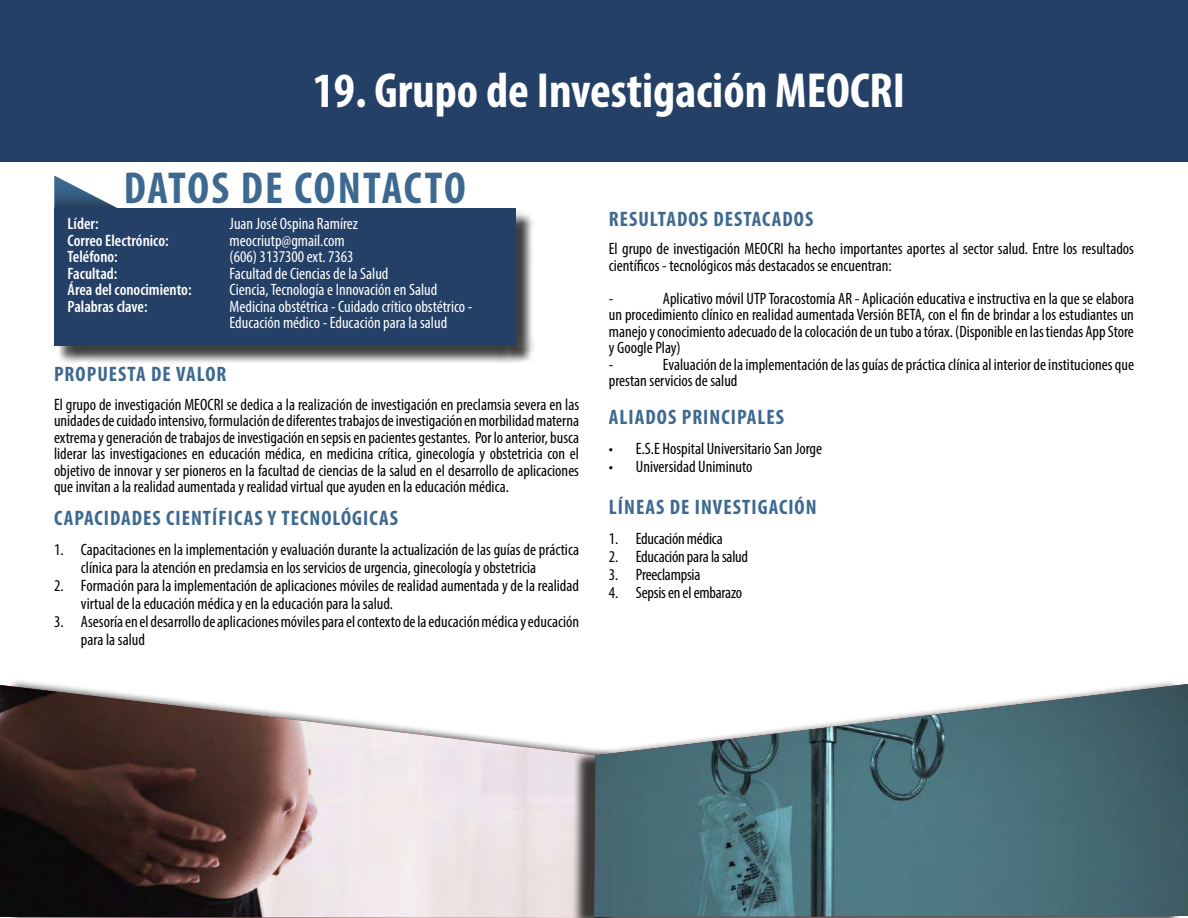
<style>
.page{position:relative;width:1188px;height:918px;background:#fff}
.page>*{position:absolute;margin:0;border:0;box-sizing:border-box;transform-origin:0 0}
.t1{font:700 condensed 49.5px "Myriad Pro";color:#fff}
.t2{font:700 condensed 45px "Myriad Pro";letter-spacing:.035em;color:#3d6991}
.t3{font:700 condensed 21px "Myriad Pro";letter-spacing:.05em;color:#3d6991}
.t4{font:condensed 16.5px/16.5px "Myriad Pro";color:#000}
.t5{font:condensed 16.5px/16.5px "Myriad Pro";color:#fff}
.t6{font:600 condensed 16.5px "Myriad Pro";color:#fff}
</style>
<div class="page">
<div style="left:0;top:0;width:1188px;height:162px;background:#244066"></div>
<svg style="left:54px;top:176px;width:63px;height:32px"></svg>
<div style="left:56px;top:210px;width:479px;height:154px;background:#000;opacity:.75"></div>
<div style="left:54px;top:208px;width:462px;height:138px;background:#244066"></div>
<img style="left:0;top:685px;width:572px;height:233px">
<div style="left:572px;top:680px;width:610px;height:238px;background:#000;opacity:.75"></div>
<img style="left:594px;top:684px;width:594px;height:233px">
<h1 class="t1" style="left:313px;top:60px;width:594px">19. Grupo de Investigación MEOCRI</h1>
<h2 class="t2" style="left:124px;top:160px;width:344px">DATOS DE CONTACTO</h2>
<p class="t6" style="left:68px;top:214px;width:32px">Líder:</p>
<p class="t5" style="left:230px;top:216px;width:130px">Juan José Ospina Ramírez</p>
<p class="t6" style="left:68px;top:230px;width:103px">Correo Electrónico:</p>
<p class="t5" style="left:230px;top:232px;width:117px">meocriutp@gmail.com</p>
<p class="t6" style="left:68px;top:247px;width:52px">Teléfono:</p>
<p class="t5" style="left:230px;top:249px;width:125px">(606) 3137300 ext. 7363</p>
<p class="t6" style="left:68px;top:263px;width:51px">Facultad:</p>
<p class="t5" style="left:230px;top:265px;width:160px">Facultad de Ciencias de la Salud</p>
<p class="t6" style="left:68px;top:280px;width:125px">Área del conocimiento:</p>
<p class="t5" style="left:230px;top:282px;width:209px">Ciencia, Tecnología e Innovación en Salud</p>
<p class="t6" style="left:68px;top:296px;width:81px">Palabras clave:</p>
<p class="t5" style="left:230px;top:298px;width:244px">Medicina obstétrica - Cuidado crítico obstétrico -<br>Educación médico - Educación para la salud</p>
<p class="t3" style="left:54px;top:361px;width:174px">PROPUESTA DE VALOR</p>
<p class="t4" style="left:54px;top:396px;width:527px;text-align:justify">El grupo de investigación MEOCRI se dedica a la realización de investigación en preclamsia severa en las unidades de cuidado intensivo, formulación de diferentes trabajos de investigación en morbilidad materna extrema y generación de trabajos de investigación en sepsis en pacientes gestantes. Por lo anterior, busca liderar las investigaciones en educación médica, en medicina crítica, ginecología y obstetricia con el objetivo de innovar y ser pioneros en la facultad de ciencias de la salud en el desarrollo de aplicaciones que invitan a la realidad aumentada y realidad virtual que ayuden en la educación médica.</p>
<p class="t3" style="left:54px;top:505px;width:345px">CAPACIDADES CIENTÍFICAS Y TECNOLÓGICAS</p>
<p class="t4" style="left:81px;top:541px;width:500px;line-height:18px;text-indent:-27px">1. Capacitaciones en la implementación y evaluación durante la actualización de las guías de práctica clínica para la atención en preclamsia en los servicios de urgencia, ginecología y obstetricia</p>
<p class="t4" style="left:81px;top:577px;width:500px;line-height:18px;text-indent:-27px">2. Formación para la implementación de aplicaciones móviles de realidad aumentada y de la realidad virtual de la educación médica y en la educación para la salud.</p>
<p class="t4" style="left:81px;top:613px;width:500px;line-height:18px;text-indent:-27px">3. Asesoría en el desarrollo de aplicaciones móviles para el contexto de la educación médica y educación para la salud</p>
<p class="t3" style="left:609px;top:206px;width:206px">RESULTADOS DESTACADOS</p>
<p class="t4" style="left:609px;top:241px;width:527px">El grupo de investigación MEOCRI ha hecho importantes aportes al sector salud. Entre los resultados científicos - tecnológicos más destacados se encuentran:</p>
<p class="t4" style="left:609px;top:290px;width:6px">-</p>
<p class="t4" style="left:609px;top:290px;width:527px;text-indent:54px">Aplicativo móvil UTP Toracostomía AR - Aplicación educativa e instructiva en la que se elabora un procedimiento clínico en realidad aumentada Versión BETA, con el fin de brindar a los estudiantes un manejo y conocimiento adecuado de la colocación de un tubo a tórax. (Disponible en las tiendas App Store y Google Play)<br>-</p>
<p class="t4" style="left:609px;top:356px;width:527px;text-indent:54px">Evaluación de la implementación de las guías de práctica clínica al interior de instituciones que prestan servicios de salud</p>
<p class="t3" style="left:609px;top:404px;width:177px">ALIADOS PRINCIPALES</p>
<p class="t4" style="left:609px;top:440px;width:215px">• E.S.E Hospital Universitario San Jorge</p>
<p class="t4" style="left:609px;top:458px;width:145px">• Universidad Uniminuto</p>
<p class="t3" style="left:609px;top:494px;width:209px">LÍNEAS DE INVESTIGACIÓN</p>
<p class="t4" style="left:609px;top:530px;width:115px">1. Educación médica</p>
<p class="t4" style="left:609px;top:548px;width:141px">2. Educación para la salud</p>
<p class="t4" style="left:609px;top:566px;width:93px">3. Preeclampsia</p>
<p class="t4" style="left:609px;top:584px;width:135px">4. Sepsis en el embarazo</p>
</div>
